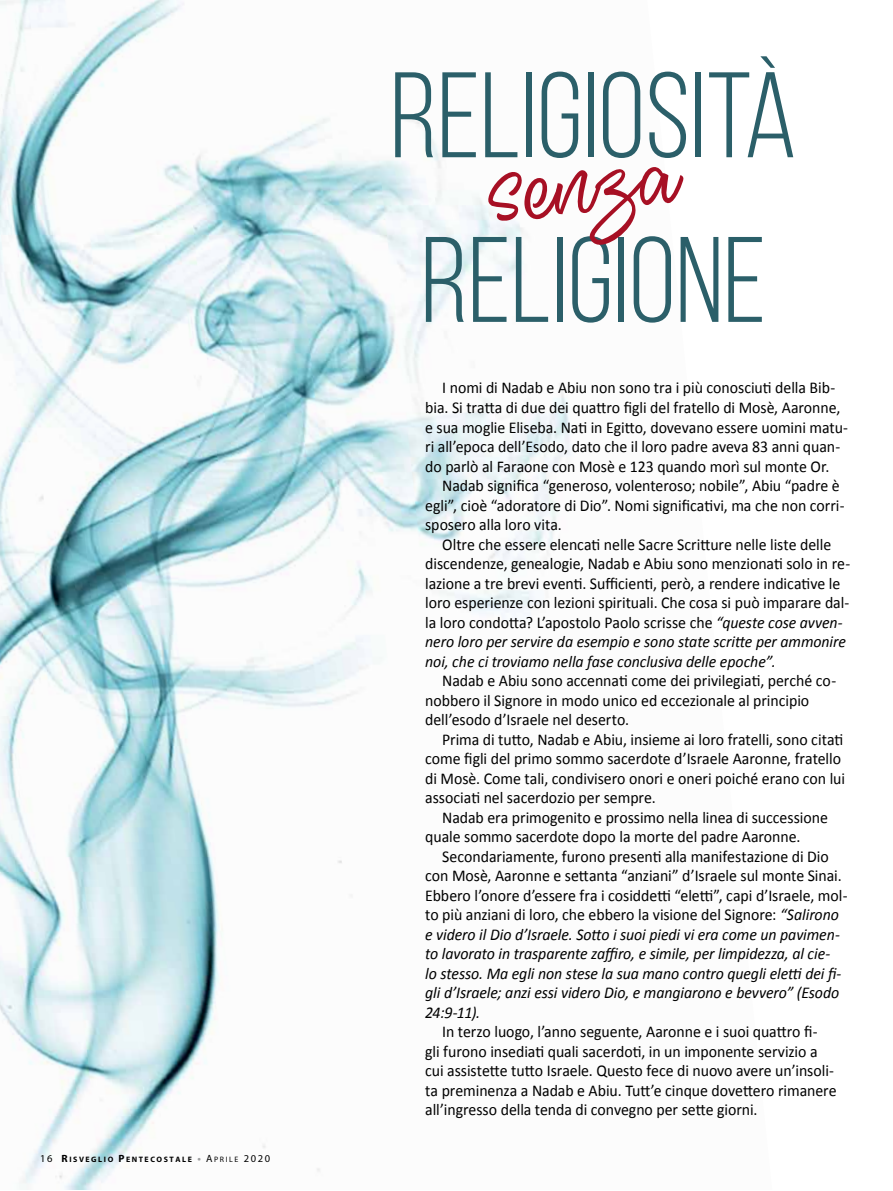
<style>
.page{position:relative;width:893px;height:1191px;background:#fff}
.page>*{position:absolute;margin:0;border:0;box-sizing:border-box;transform-origin:0 0}
.t1{font:121.2px/164.6px "Bebas Neue";color:#2b5f69}
.t2{font:86.55px "Fredly";color:#a71024;scale:.9 1}
.t3{font:16.5px/19.5px "Calibri";letter-spacing:-.005em;color:#000;scale:.96 1}
.t4{font:italic 16.5px/19.5px "Calibri";letter-spacing:-.005em;color:#000;scale:.96 1}
.t5{font:700 7.8px "Myriad Pro";letter-spacing:.2em;color:#000}
.s1{font-weight:400;font-size:10.5px}
.s2{font-size:10.5px}
.s3{font-size:10.5px;color:#9c9d9f}
.s4{font-weight:400}
.s5{font-style:italic}
.s6{font-style:normal}
</style>
<div class="page">
<img style="left:0;top:0;width:571px;height:1190px">
<p class="t5" style="left:40px;top:1154px;width:231px"><span class="s1">16</span> <span class="s2">R</span>ISVEGLIO <span class="s2">P</span>ENTECOSTALE <span class="s3">•</span> <span class="s1">A</span><span class="s4">prile</span> <span class="s1">2020</span></p>
<h1 class="t1" style="left:390px;top:32px;width:408px">RELIGIOSITÀ<br>RELIGIONE</h1>
<h2 class="t2" style="left:484px;top:141px;width:214px;rotate:-6deg">senza</h2>
<p class="t3" style="left:425px;top:377px;width:442px;text-indent:17px">I nomi di Nadab e Abiu non sono tra i più conosciuti della Bib&shy;bia. Si tratta di due dei quattro figli del fratello di Mosè, Aaronne, e sua moglie Eliseba. Nati in Egitto, dovevano essere uomini matu&shy;ri all’epoca dell’Esodo, dato che il loro padre aveva 83 anni quan&shy;do parlò al Faraone con Mosè e 123 quando morì sul monte Or.</p>
<p class="t3" style="left:425px;top:475px;width:438px;text-indent:17px">Nadab significa “generoso, volenteroso; nobile”, Abiu “padre è egli”, cioè “adoratore di Dio”. Nomi significativi, ma che non corri&shy;sposero alla loro vita.</p>
<p class="t3" style="left:425px;top:533px;width:444px;text-indent:17px">Oltre che essere elencati nelle Sacre Scritture nelle liste delle discendenze, genealogie, Nadab e Abiu sono menzionati solo in re&shy;lazione a tre brevi eventi. Sufficienti, però, a rendere indicative le loro esperienze con lezioni spirituali. Che cosa si può imparare dal&shy;la loro condotta? L’apostolo Paolo scrisse che <span class="s5">“queste cose avven&shy;nero loro per servire da esempio e sono state scritte per ammonire noi, che ci troviamo nella fase conclusiva delle epoche”.</span></p>
<p class="t3" style="left:425px;top:670px;width:430px;text-indent:17px">Nadab e Abiu sono accennati come dei privilegiati, perché co&shy;nobbero il Signore in modo unico ed eccezionale al principio dell’esodo d’Israele nel deserto.</p>
<p class="t3" style="left:425px;top:728px;width:439px;text-indent:17px">Prima di tutto, Nadab e Abiu, insieme ai loro fratelli, sono citati come figli del primo sommo sacerdote d’Israele Aaronne, fratello di Mosè. Come tali, condivisero onori e oneri poiché erano con lui associati nel sacerdozio per sempre.</p>
<p class="t3" style="left:425px;top:806px;width:421px;text-indent:17px">Nadab era primogenito e prossimo nella linea di successione quale sommo sacerdote dopo la morte del padre Aaronne.</p>
<p class="t4" style="left:425px;top:845px;width:442px;text-indent:17px"><span class="s6">Secondariamente, furono presenti alla manifestazione di Dio con Mosè, Aaronne e settanta “anziani” d’Israele sul monte Sinai.<br>Ebbero l’onore d’essere fra i cosiddetti “eletti”, capi d’Israele, mol&shy;to più anziani di loro, che ebbero la visione del Signore:</span> “Salirono e videro il Dio d’Israele. Sotto i suoi piedi vi era come un pavimen&shy;to lavorato in trasparente zaffiro, e simile, per limpidezza, al cie-<br>lo stesso. Ma egli non stese la sua mano contro quegli eletti dei fi&shy;gli d’Israele; anzi essi videro Dio, e mangiarono e bevvero” (Esodo 24:9-11).</p>
<p class="t3" style="left:425px;top:1021px;width:430px;text-indent:17px">In terzo luogo, l’anno seguente, Aaronne e i suoi quattro fi-<br>gli furono insediati quali sacerdoti, in un imponente servizio a cui assistette tutto Israele. Questo fece di nuovo avere un’insoli&shy;ta preminenza a Nadab e Abiu. Tutt’e cinque dovettero rimanere all’ingresso della tenda di convegno per sette giorni.</p>
</div>
